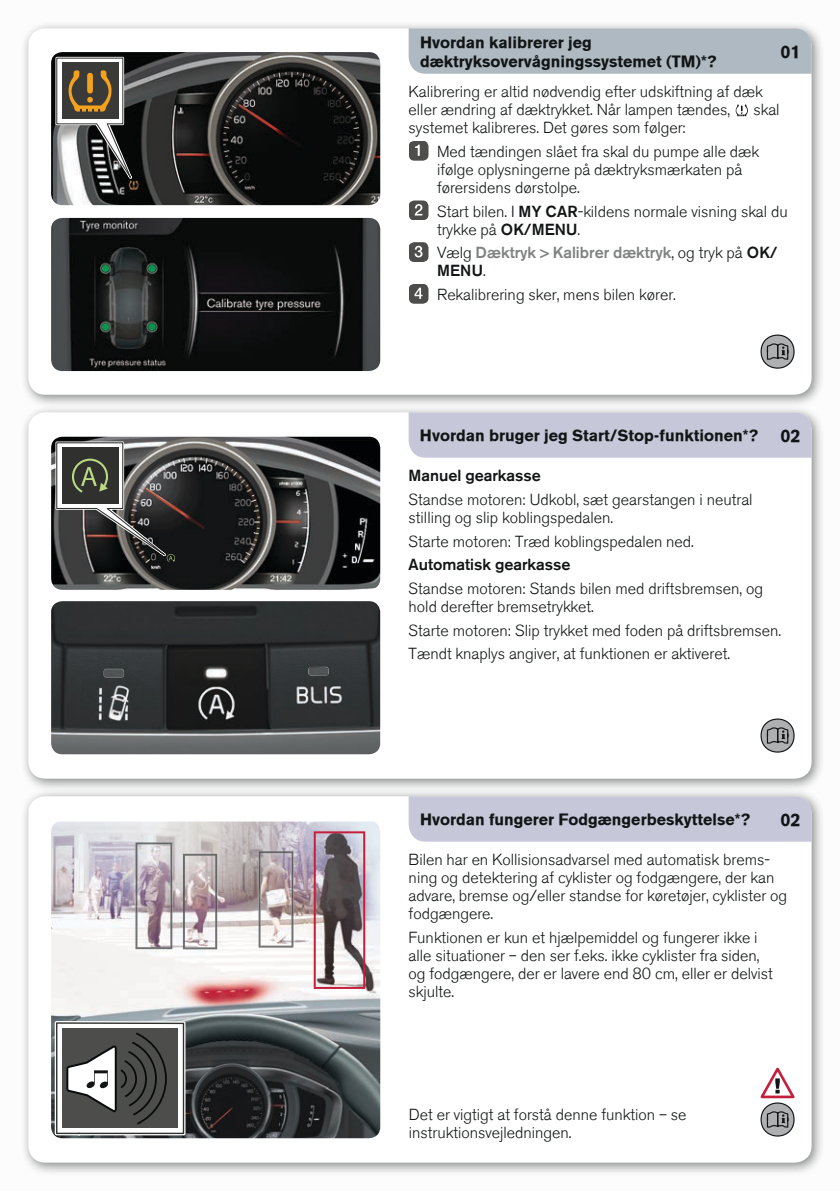
<style>
.page{position:relative;width:840px;height:1191px;background:#fff}
.page>*{position:absolute;margin:0;border:0;box-sizing:border-box;transform-origin:0 0}
.t1{font:700 18px "Volvo Sans";color:#121515}
.t2{font:300 16px/18px "Volvo Sans";color:#121515}
.t3{font:700 16px/19.2px "Volvo Sans";color:#121515}
.t4{font:300 16px/18px "Volvo Sans";color:#818282}
.t5{font:300 16px "Volvo Sans";color:#121515}
.s1{font-style:inherit}
.s2{color:#121515}
.s3{font-size:18px}
</style>
<div class="page">
<div style="left:0;top:0;width:839px;height:1191px;background:#f6f6f6"></div>
<div style="left:20px;top:20px;width:804px;height:388px;background:#121515;opacity:.5"></div>
<div style="left:28px;top:28px;width:783px;height:367px;background:#fff;border-radius:17px"></div>
<div style="left:20px;top:404px;width:804px;height:388px;background:#121515;opacity:.5"></div>
<div style="left:28px;top:412px;width:783px;height:366px;background:#fff;border-radius:17px"></div>
<div style="left:20px;top:788px;width:804px;height:388px;background:#121515;opacity:.5"></div>
<div style="left:28px;top:796px;width:783px;height:366px;background:#fff;border-radius:17px"></div>
<div style="left:408px;top:412px;width:403px;height:46px;background:#c6c8d9"></div>
<img style="left:51px;top:601px;width:329px;height:153px">
<img style="left:104px;top:669px;width:20px;height:8px">
<img style="left:308px;top:667px;width:20px;height:8px">
<img style="left:51px;top:437px;width:329px;height:153px">
<svg style="left:54px;top:440px;width:159px;height:150px;background:#484746"></svg>
<img style="left:51px;top:821px;width:329px;height:317px">
<svg style="left:55px;top:1021px;width:130px;height:114px"></svg>
<svg style="left:313px;top:831px;width:52px;height:158px"></svg>
<img style="left:183px;top:853px;width:34px;height:96px">
<img style="left:258px;top:851px;width:35px;height:96px">
<img style="left:135px;top:842px;width:37px;height:107px">
<div style="left:408px;top:796px;width:403px;height:45px;background:#c6c8d9"></div>
<div style="left:408px;top:28px;width:403px;height:46px;background:#afb9c1"></div>
<img style="left:51px;top:218px;width:329px;height:153px">
<img style="left:51px;top:52px;width:329px;height:153px">
<svg style="left:54px;top:55px;width:91px;height:150px"></svg>
<svg style="left:760px;top:718px;width:34px;height:34px"></svg>
<svg style="left:760px;top:1067px;width:34px;height:69px"></svg>
<svg style="left:737px;top:107px;width:11px;height:10px"></svg>
<svg style="left:735px;top:104px;width:12px;height:12px"></svg>
<svg style="left:409px;top:141px;width:19px;height:20px"></svg>
<svg style="left:409px;top:200px;width:19px;height:20px"></svg>
<svg style="left:409px;top:242px;width:19px;height:20px"></svg>
<svg style="left:409px;top:284px;width:19px;height:20px"></svg>
<svg style="left:760px;top:334px;width:34px;height:35px"></svg>
<p class="t3" style="left:420px;top:33px;width:298px">Hvordan kalibrerer jeg dæktryksovervågningssystemet (TM)*?</p>
<p class="t1" style="left:780px;top:41px;width:22px">01</p>
<p class="t2" style="left:408px;top:83px;width:355px">Kalibrering er altid nødvendig efter udskiftning af dæk eller ændring af dæktrykket. Når lampen tændes,</p>
<p class="t2" style="left:753px;top:101px;width:28px">skal</p>
<p class="t2" style="left:437px;top:116px;width:323px;line-height:23.6px;text-indent:-28px">systemet kalibreres. Det gøres som følger:<br>Med tændingen slået fra skal du pumpe alle dæk</p>
<p class="t2" style="left:437px;top:160px;width:306px">ifølge oplysningerne på dæktryksmærkaten på førersidens dørstolpe.</p>
<p class="t2" style="left:437px;top:202px;width:352px">Start bilen. I <span class="s1">MY CAR</span>-kildens normale visning skal du trykke på <span class="s1">OK/MENU</span>.</p>
<p class="t4" style="left:437px;top:243px;width:342px"><span class="s2">Vælg</span> Dæktryk &gt; Kalibrer dæktryk<span class="s2">, og tryk på</span> <span class="s2">OK/<br>MENU</span><span class="s2">.</span></p>
<p class="t2" style="left:437px;top:285px;width:240px">Rekalibrering sker, mens bilen kører.</p>
<p class="t3" style="left:420px;top:426px;width:382px">Hvordan bruger jeg Start/Stop-funktionen*? <span class="s3">02</span></p>
<p class="t5" style="left:408px;top:466px;width:134px">Manuel gearkasse</p>
<p class="t2" style="left:408px;top:490px;width:345px">Standse motoren: Udkobl, sæt gearstangen i neutral stilling og slip koblingspedalen.</p>
<p class="t2" style="left:408px;top:532px;width:287px">Starte motoren: Træd koblingspedalen ned.</p>
<p class="t5" style="left:408px;top:555px;width:163px">Automatisk gearkasse</p>
<p class="t2" style="left:408px;top:579px;width:356px">Standse motoren: Stands bilen med driftsbremsen, og hold derefter bremsetrykket.</p>
<p class="t2" style="left:408px;top:618px;width:374px;line-height:23.6px">Starte motoren: Slip trykket med foden på driftsbremsen.<br>Tændt knaplys angiver, at funktionen er aktiveret.</p>
<p class="t3" style="left:420px;top:810px;width:331px">Hvordan fungerer Fodgængerbeskyttelse*?</p>
<p class="t1" style="left:780px;top:809px;width:22px">02</p>
<p class="t2" style="left:408px;top:850px;width:380px">Bilen har en Kollisionsadvarsel med automatisk brems&shy;ning og detektering af cyklister og fodgængere, der kan advare, bremse og/eller standse for køretøjer, cyklister og fodgængere.</p>
<p class="t2" style="left:408px;top:928px;width:365px">Funktionen er kun et hjælpemiddel og fungerer ikke i alle situationer – den ser f.eks. ikke cyklister fra siden, og fodgængere, der er lavere end 80 cm, eller er delvist skjulte.</p>
<p class="t2" style="left:408px;top:1105px;width:279px">Det er vigtigt at forstå denne funktion – se instruktionsvejledningen.</p>
</div>
